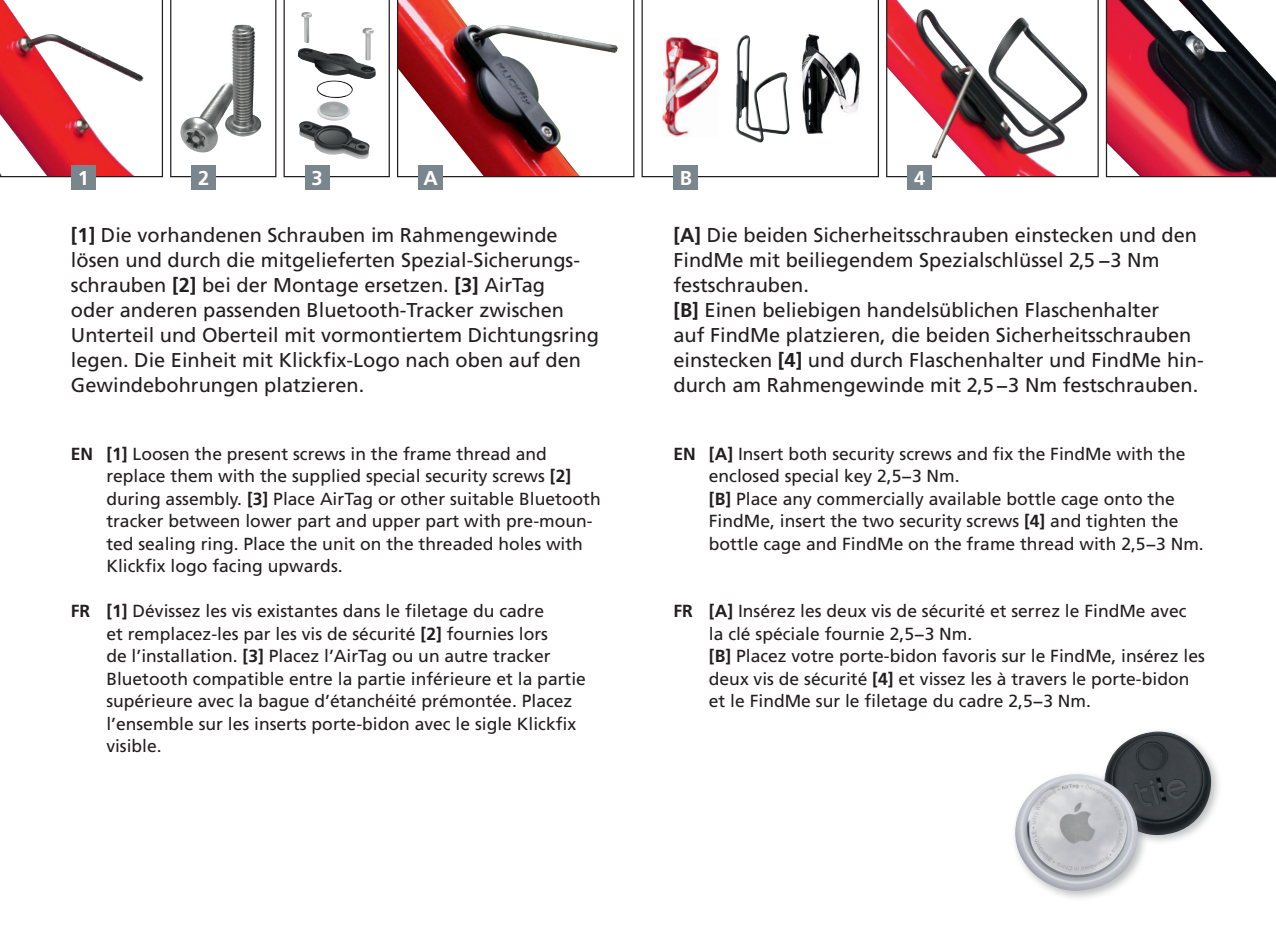
<style>
.page{position:relative;width:1276px;height:943px;background:#fff}
.page>*{position:absolute;margin:0;border:0;box-sizing:border-box;transform-origin:0 0}
.t1{font:20px/25px "Frutiger LT Std";color:#231f20}
.t2{font:700 20px "Frutiger LT Std";color:#fff}
.t3{font:17.5px/22.5px "Frutiger LT Std";color:#231f20}
.s1{font-weight:700}
</style>
<div class="page">
<svg style="left:886px;top:0;width:212px;height:177px"></svg>
<svg style="left:1106px;top:0;width:170px;height:177px"></svg>
<svg style="left:0;top:0;width:163px;height:177px"></svg>
<svg style="left:170px;top:0;width:106px;height:177px"></svg>
<svg style="left:283px;top:0;width:107px;height:177px"></svg>
<svg style="left:397px;top:0;width:237px;height:177px"></svg>
<svg style="left:641px;top:0;width:238px;height:177px"></svg>
<div style="left:907px;top:165px;width:25px;height:25px;background:#7a868d"></div>
<div style="left:673px;top:165px;width:25px;height:25px;background:#7a868d"></div>
<div style="left:191px;top:165px;width:25px;height:25px;background:#7a868d"></div>
<div style="left:305px;top:165px;width:25px;height:25px;background:#7a868d"></div>
<div style="left:418px;top:165px;width:25px;height:25px;background:#7a868d"></div>
<div style="left:71px;top:165px;width:25px;height:25px;background:#7a868d"></div>
<div style="left:1099px;top:727px;width:123px;height:118px;background:#6f7375;opacity:.45"></div>
<img style="left:1101px;top:731px;width:115px;height:106px">
<div style="left:1011px;top:769px;width:137px;height:133px;background:#6f7375;opacity:.45"></div>
<img style="left:1014px;top:774px;width:124px;height:116px">
<p class="t2" style="left:78px;top:166px;width:13px">1</p>
<p class="t2" style="left:198px;top:166px;width:13px">2</p>
<p class="t2" style="left:312px;top:166px;width:13px">3</p>
<p class="t2" style="left:423px;top:166px;width:16px">A</p>
<p class="t2" style="left:680px;top:166px;width:14px">B</p>
<p class="t2" style="left:914px;top:166px;width:13px">4</p>
<p class="t1" style="left:71px;top:222px;width:529px"><span class="s1">[1]</span> Die vorhandenen Schrauben im Rahmengewinde lösen und durch die mitgelieferten Spezial-Sicherungs&shy;schrauben <span class="s1">[2]</span> bei der Montage ersetzen. <span class="s1">[3]</span> AirTag<br>oder anderen passenden Bluetooth-Tracker zwischen Unterteil und Oberteil mit vormontiertem Dichtungsring legen. Die Einheit mit Klickfix-Logo nach oben auf den Gewindebohrungen platzieren.</p>
<p class="t3" style="left:106px;top:442px;width:496px;text-indent:-35px"><span class="s1">EN [1]</span> Loosen the present screws in the frame thread and replace them with the supplied special security screws <span class="s1">[2] </span>during assembly. <span class="s1">[3]</span> Place AirTag or other suitable Bluetooth tracker between lower part and upper part with pre-moun&shy;ted sealing ring. Place the unit on the threaded holes with Klickfix logo facing upwards.</p>
<p class="t3" style="left:106px;top:600px;width:481px;text-indent:-35px"><span class="s1">FR [1]</span> Dévissez les vis existantes dans le filetage du cadre<br>et remplacez-les par les vis de sécurité <span class="s1">[2]</span> fournies lors<br>de l’installation. <span class="s1">[3]</span> Placez l’AirTag ou un autre tracker Bluetooth compatible entre la partie inférieure et la partie supérieure avec la bague d’étanchéité prémontée. Placez l’ensemble sur les inserts porte-bidon avec le sigle Klickfix visible.</p>
<p class="t1" style="left:673px;top:222px;width:532px"><span class="s1">[A]</span> Die beiden Sicherheitsschrauben einstecken und den FindMe mit beiliegendem Spezialschlüssel 2,5 −3 Nm festschrauben.<br><span class="s1">[B]</span> Einen beliebigen handelsüblichen Flaschenhalter<br>auf FindMe platzieren, die beiden Sicherheitsschrauben einstecken <span class="s1">[4]</span> und durch Flaschenhalter und FindMe hin&shy;durch am Rahmengewinde mit 2,5−3 Nm festschrauben.</p>
<p class="t3" style="left:709px;top:442px;width:496px;text-indent:-35px"><span class="s1">EN [A]</span> Insert both security screws and fix the FindMe with the enclosed special key 2,5−3 Nm.<br><span class="s1">[B]</span> Place any commercially available bottle cage onto the FindMe, insert the two security screws <span class="s1">[4]</span> and tighten the bottle cage and FindMe on the frame thread with 2,5−3 Nm.</p>
<p class="t3" style="left:709px;top:600px;width:497px;text-indent:-35px"><span class="s1">FR [A]</span> Insérez les deux vis de sécurité et serrez le FindMe avec la clé spéciale fournie 2,5−3 Nm.<br><span class="s1">[B]</span> Placez votre porte-bidon favoris sur le FindMe, insérez les deux vis de sécurité <span class="s1">[4]</span> et vissez les à travers le porte-bidon et le FindMe sur le filetage du cadre 2,5−3 Nm.</p>
</div>
